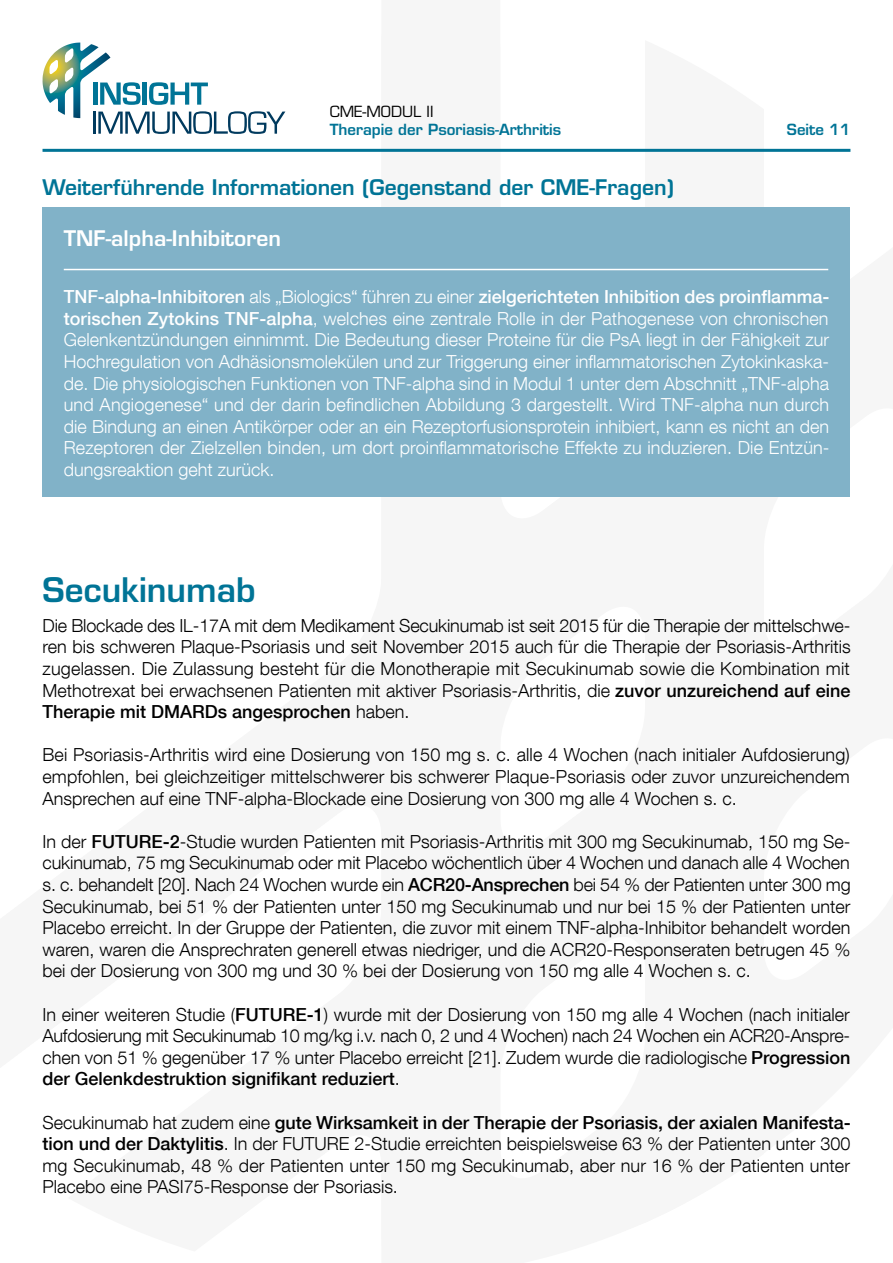
<style>
.page{position:relative;width:893px;height:1263px;background:#fff}
.page>*{position:absolute;margin:0;border:0;box-sizing:border-box;transform-origin:0 0}
.t1{font:600 33px "Eurostile";color:#007496}
.t2{font:600 21px "Eurostile";color:#007496}
.t3{font:600 21px "Eurostile";color:#fff}
.t4{font:300 18px/21.6px "Helvetica Neue LT Com";color:#000;text-align:justify}
.t5{font:300 18px/21.6px "Helvetica Neue LT Com";color:#fff;text-align:justify}
.t6{font:600 15px "Eurostile";color:#007496}
.t7{font:15px "Eurostile";color:#000}
.s1{font-weight:500}
</style>
<div class="page">
<svg style="left:43px;top:43px;width:242px;height:91px"></svg>
<hr style="left:43px;top:149px;width:807px;height:3px;background:#007496">
<div style="left:43px;top:207px;width:807px;height:290px;background:#81b2c8"></div>
<hr style="left:64px;top:269px;width:764px;height:1px;background:#fff">
<p class="t7" style="left:330px;top:102px;width:105px">CME-MODUL II</p>
<p class="t6" style="left:330px;top:120px;width:233px">Therapie der Psoriasis-Arthritis</p>
<p class="t6" style="left:787px;top:120px;width:65px">Seite 11</p>
<p class="t2" style="left:43px;top:175px;width:633px">Weiterführende Informationen (Gegenstand der CME-Fragen)</p>
<p class="t3" style="left:64px;top:225px;width:219px">TNF-alpha-Inhibitoren</p>
<p class="t5" style="left:64px;top:286px;width:767px"><span class="s1">TNF-alpha-Inhibitoren</span> als „Biologics“ führen zu einer <span class="s1">zielgerichteten Inhibition des proinflamma&shy;torischen Zytokins TNF-alpha</span>, welches eine zentrale Rolle in der Pathogenese von chronischen Gelenkentzündungen einnimmt. Die Bedeutung dieser Proteine für die PsA liegt in der Fähigkeit zur Hochregulation von Adhäsionsmolekülen und zur Triggerung einer inflammatorischen Zytokinkaska&shy;de. Die physiologischen Funktionen von TNF-alpha sind in Modul 1 unter dem Abschnitt „TNF-alpha und Angiogenese“ und der darin befindlichen Abbildung 3 dargestellt. Wird TNF-alpha nun durch die Bindung an einen Antikörper oder an ein Rezeptorfusionsprotein inhibiert, kann es nicht an den Rezeptoren der Zielzellen binden, um dort proinflammatorische Effekte zu induzieren. Die Entzün&shy;dungsreaktion geht zurück.</p>
<h1 class="t1" style="left:43px;top:569px;width:215px">Secukinumab</h1>
<p class="t4" style="left:43px;top:614px;width:810px">Die Blockade des IL-17A mit dem Medikament Secukinumab ist seit 2015 für die Therapie der mittelschwe&shy;ren bis schweren Plaque-Psoriasis und seit November 2015 auch für die Therapie der Psoriasis-Arthritis zugelassen. Die Zulassung besteht für die Monotherapie mit Secukinumab sowie die Kombination mit Methotrexat bei erwachsenen Patienten mit aktiver Psoriasis-Arthritis, die <span class="s1">zuvor unzureichend auf eine Therapie mit DMARDs angesprochen</span> haben.</p>
<p class="t4" style="left:43px;top:744px;width:809px">Bei Psoriasis-Arthritis wird eine Dosierung von 150 mg s. c. alle 4 Wochen (nach initialer Aufdosierung) empfohlen, bei gleichzeitiger mittelschwerer bis schwerer Plaque-Psoriasis oder zuvor unzureichendem Ansprechen auf eine TNF-alpha-Blockade eine Dosierung von 300 mg alle 4 Wochen s. c.</p>
<p class="t4" style="left:43px;top:830px;width:810px">In der <span class="s1">FUTURE-2</span>-Studie wurden Patienten mit Psoriasis-Arthritis mit 300 mg Secukinumab, 150 mg Se&shy;cukinumab, 75 mg Secukinumab oder mit Placebo wöchentlich über 4 Wochen und danach alle 4 Wochen s. c. behandelt [20]. Nach 24 Wochen wurde ein <span class="s1">ACR20-Ansprechen</span> bei 54 % der Patienten unter 300 mg Secukinumab, bei 51 % der Patienten unter 150 mg Secukinumab und nur bei 15 % der Patienten unter Placebo erreicht. In der Gruppe der Patienten, die zuvor mit einem TNF-alpha-Inhibitor behandelt worden waren, waren die Ansprechraten generell etwas niedriger, und die ACR20-Responseraten betrugen 45 % bei der Dosierung von 300 mg und 30 % bei der Dosierung von 150 mg alle 4 Wochen s. c.</p>
<p class="t4" style="left:43px;top:1003px;width:809px">In einer weiteren Studie (<span class="s1">FUTURE-1</span>) wurde mit der Dosierung von 150 mg alle 4 Wochen (nach initialer Aufdosierung mit Secukinumab 10 mg/kg i.v. nach 0, 2 und 4 Wochen) nach 24 Wochen ein ACR20-Anspre&shy;chen von 51 % gegenüber 17 % unter Placebo erreicht [21]. Zudem wurde die radiologische <span class="s1">Progression der Gelenkdestruktion signifikant reduziert</span>.</p>
<p class="t4" style="left:43px;top:1111px;width:810px">Secukinumab hat zudem eine <span class="s1">gute Wirksamkeit in der Therapie der Psoriasis, der axialen Manifesta&shy;tion und der Daktylitis</span>. In der FUTURE 2-Studie erreichten beispielsweise 63 % der Patienten unter 300 mg Secukinumab, 48 % der Patienten unter 150 mg Secukinumab, aber nur 16 % der Patienten unter Placebo eine PASI75-Response der Psoriasis.</p>
</div>
